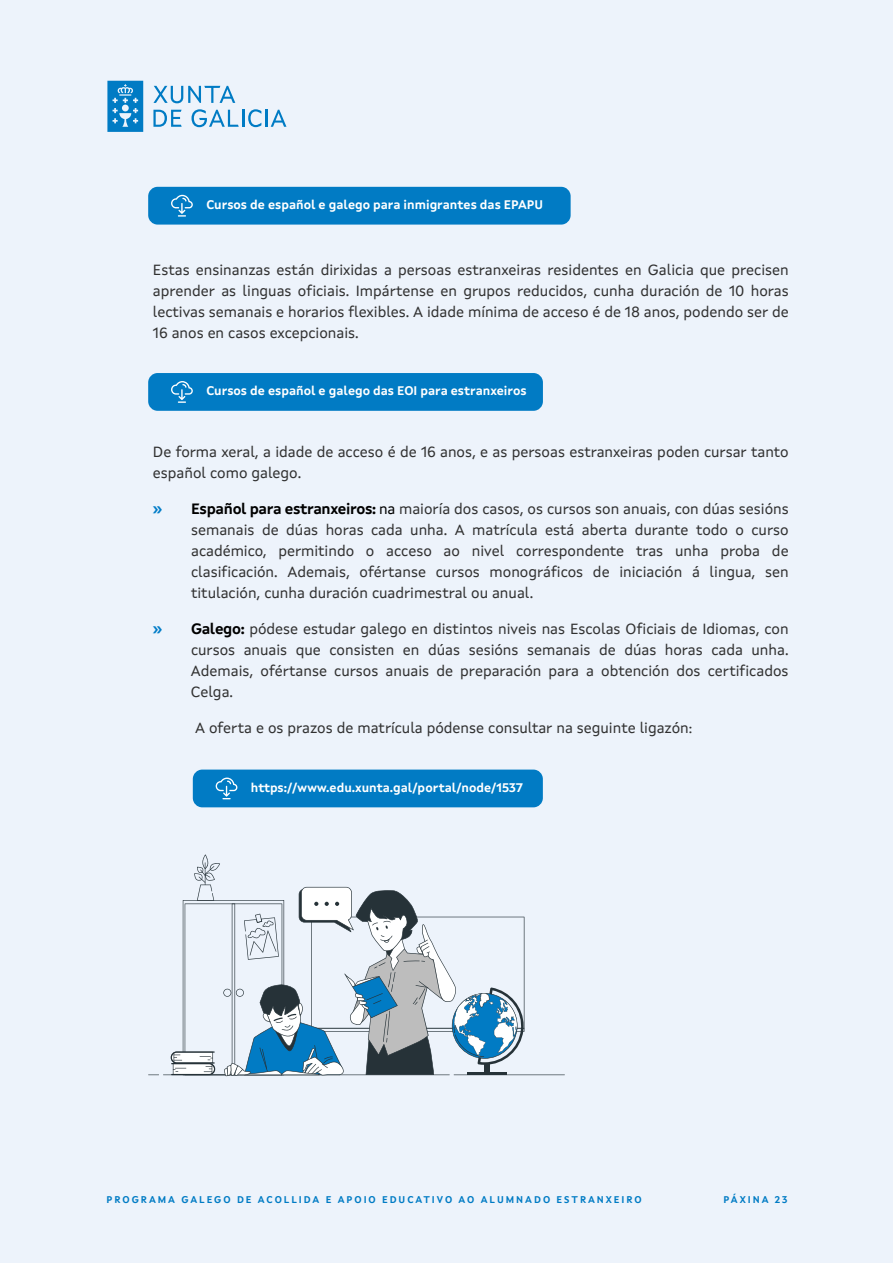
<style>
.page{position:relative;width:893px;height:1263px;background:#edf3fb}
.page>*{position:absolute;margin:0;border:0;box-sizing:border-box;transform-origin:0 0}
.t1{font:15px/21px "Xunta Sans";color:#313131;text-align:justify}
.t2{font:700 12.45px "Xunta Sans";color:#fff}
.t3{font:700 9.75px "Xunta Sans";letter-spacing:.2em;color:#007bc4}
.s1{font-weight:700;color:#007cc8}
.s2{font-weight:700;color:#000}
.s3{color:#000}
</style>
<div class="page">
<svg style="left:107px;top:81px;width:36px;height:51px;background:#278fcd"></svg>
<svg style="left:153px;top:110px;width:29px;height:17px"></svg>
<svg style="left:191px;top:109px;width:70px;height:18px"></svg>
<hr style="left:265px;top:110px;width:3px;height:17px;background:#007bc4">
<svg style="left:271px;top:110px;width:15px;height:17px"></svg>
<svg style="left:153px;top:86px;width:82px;height:17px"></svg>
<div style="left:148px;top:187px;width:423px;height:38px;background:#017bc4;border-radius:9px"></div>
<div style="left:148px;top:373px;width:395px;height:38px;background:#017bc4;border-radius:9px"></div>
<div style="left:193px;top:769px;width:350px;height:38px;background:#017bc4;border-radius:9px"></div>
<svg style="left:171px;top:195px;width:22px;height:22px"></svg>
<svg style="left:171px;top:381px;width:22px;height:22px"></svg>
<svg style="left:216px;top:777px;width:21px;height:22px"></svg>
<svg style="left:148px;top:854px;width:417px;height:222px"></svg>
<p class="t2" style="left:206px;top:200px;width:338px">Cursos de español e galego para inmigrantes das EPAPU</p>
<p class="t1" style="left:153px;top:260px;width:637px">Estas ensinanzas están dirixidas a persoas estranxeiras residentes en Galicia que precisen aprender as linguas oficiais. Impártense en grupos reducidos, cunha duración de 10 horas lectivas semanais e horarios flexibles. A idade mínima de acceso é de 18 anos, podendo ser de 16 anos en casos excepcionais.</p>
<p class="t2" style="left:206px;top:386px;width:322px">Cursos de español e galego das EOI para estranxeiros</p>
<p class="t1" style="left:153px;top:442px;width:637px">De forma xeral, a idade de acceso é de 16 anos, e as persoas estranxeiras poden cursar tanto español como galego.</p>
<p class="t1" style="left:191px;top:499px;width:599px;text-indent:-38px"><span class="s1">»</span> <span class="s2">Español para estranxeiros:</span> <span class="s3">na</span> maioría dos casos, os cursos son anuais, con dúas sesións semanais de dúas horas cada unha. A matrícula está aberta durante todo o curso académico, permitindo o acceso ao nivel correspondente tras unha proba de clasificación. Ademais, ofértanse cursos monográficos de iniciación á lingua, sen titulación, cunha duración cuadrimestral ou anual.</p>
<p class="t1" style="left:191px;top:619px;width:599px;text-indent:-38px"><span class="s1">»</span> <span class="s2">Galego:</span> pódese estudar galego en distintos niveis nas Escolas Oficiais de Idiomas, con cursos anuais que consisten en dúas sesións semanais de dúas horas cada unha.<br>Ademais, ofértanse cursos anuais de preparación para a obtención dos certificados Celga.</p>
<p class="t1" style="left:195px;top:718px;width:499px">A oferta e os prazos de matrícula pódense consultar na seguinte ligazón:</p>
<p class="t2" style="left:251px;top:782px;width:273px">https://www.edu.xunta.gal/portal/node/1537</p>
<p class="t3" style="left:107px;top:1195px;width:537px">PROGRAMA GALEGO DE ACOLLIDA E APOIO EDUCATIVO AO ALUMNADO ESTRANXEIRO</p>
<p class="t3" style="left:723px;top:1195px;width:65px">PÁXINA 23</p>
</div>
